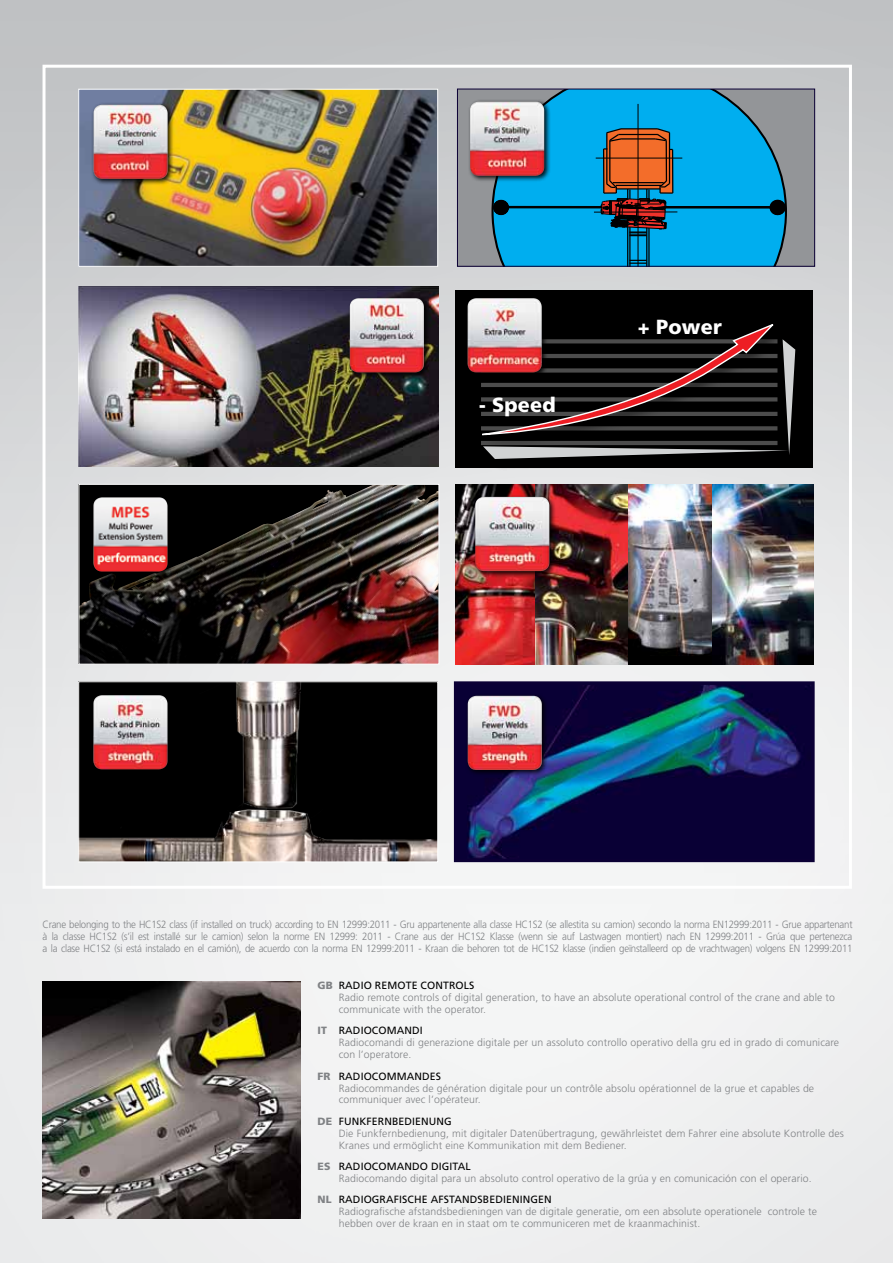
<style>
.page{position:relative;width:893px;height:1263px;background:#fff}
.page>*{position:absolute;margin:0;border:0;box-sizing:border-box;transform-origin:0 0}
.t1{font:900 20.4px "Frutiger";letter-spacing:.01em;color:#fff}
.t2{font:300 10.5px/11.9px "Frutiger";letter-spacing:.01em;color:#808285}
.t3{font:300 10.5px/12px "Frutiger";letter-spacing:.01em;color:#808285;text-align:justify;scale:.92 1}
.s1{font-weight:900}
.s2{font-weight:400;color:#000}
</style>
<div class="page">
<img style="left:0;top:0;width:893px;height:1263px">
<img style="left:43px;top:981px;width:257px;height:237px">
<img style="left:627px;top:484px;width:86px;height:180px">
<img style="left:535px;top:484px;width:92px;height:180px">
<img style="left:713px;top:484px;width:100px;height:180px">
<img style="left:455px;top:484px;width:80px;height:180px">
<div style="left:455px;top:290px;width:357px;height:177px;background:#000"></div>
<div style="left:481px;top:444px;width:316px;height:26px;background:#000"></div>
<svg style="left:481px;top:324px;width:314px;height:135px"></svg>
<div style="left:465px;top:296px;width:83px;height:83px;background:#000;opacity:.89"></div>
<img style="left:468px;top:298px;width:65px;height:66px">
<img style="left:81px;top:486px;width:356px;height:176px">
<div style="left:79px;top:484px;width:360px;height:180px;border:1px solid #fff"></div>
<div style="left:91px;top:495px;width:83px;height:83px;background:#000;opacity:.89"></div>
<img style="left:93px;top:497px;width:66px;height:63px">
<img style="left:80px;top:683px;width:356px;height:177px">
<div style="left:78px;top:681px;width:360px;height:181px;border:1px solid #fff"></div>
<div style="left:91px;top:693px;width:83px;height:83px;background:#000;opacity:.89"></div>
<img style="left:93px;top:695px;width:66px;height:63px">
<div style="left:473px;top:494px;width:83px;height:84px;background:#000;opacity:.89"></div>
<img style="left:475px;top:497px;width:65px;height:68px">
<div style="left:457px;top:89px;width:358px;height:177px;background:#939598"></div>
<svg style="left:491px;top:91px;width:296px;height:174px;background:#0ea7e0"></svg>
<div style="left:494px;top:200px;width:14px;height:14px;background:#000;border-radius:50%"></div>
<hr style="left:502px;top:206px;width:276px;height:2px;background:#000">
<div style="left:770px;top:200px;width:15px;height:14px;background:#000;border-radius:50%"></div>
<div style="left:770px;top:200px;width:15px;height:15px;border:1px solid #000;border-radius:50%"></div>
<div style="left:493px;top:200px;width:16px;height:15px;border:1px solid #000;border-radius:50%"></div>
<hr style="left:627px;top:189px;width:1px;height:77px;background:#000">
<hr style="left:629px;top:190px;width:1px;height:76px;background:#000">
<hr style="left:646px;top:189px;width:1px;height:77px;background:#000">
<hr style="left:648px;top:190px;width:2px;height:76px;background:#000">
<svg style="left:629px;top:260px;width:18px;height:4px"></svg>
<svg style="left:601px;top:30px;width:72px;height:206px;background:#7a888d"></svg>
<hr style="left:638px;top:104px;width:1px;height:162px;background:#000">
<hr style="left:596px;top:158px;width:86px;height:1px;background:#000">
<hr style="left:594px;top:212px;width:83px;height:1px;background:#000">
<div style="left:457px;top:89px;width:358px;height:178px;border:1px solid #0b0035"></div>
<div style="left:468px;top:99px;width:83px;height:83px;background:#000;opacity:.89"></div>
<img style="left:470px;top:102px;width:65px;height:66px">
<img style="left:80px;top:91px;width:356px;height:174px">
<div style="left:78px;top:89px;width:360px;height:178px;border:1px solid #fff"></div>
<div style="left:91px;top:102px;width:83px;height:84px;background:#000;opacity:.89"></div>
<img style="left:94px;top:105px;width:65px;height:7px">
<img style="left:78px;top:286px;width:360px;height:181px">
<div style="left:347px;top:296px;width:84px;height:83px;background:#000;opacity:.89"></div>
<img style="left:350px;top:298px;width:65px;height:8px">
<img style="left:459px;top:686px;width:351px;height:171px">
<div style="left:454px;top:681px;width:361px;height:181px;border:4px solid #0b0035"></div>
<div style="left:465px;top:693px;width:83px;height:84px;background:#000;opacity:.89"></div>
<img style="left:468px;top:696px;width:65px;height:67px">
<h1 class="t1" style="left:479px;top:392px;width:78px">- Speed</h1>
<h1 class="t1" style="left:638px;top:315px;width:86px">+ Power</h1>
<p class="t3" style="left:43px;top:918px;width:882px">Crane belonging to the HC1S2 class (if installed on truck) according to EN 12999:2011 - Gru appartenente alla classe HC1S2 (se allestita su camion) secondo la norma EN12999:2011 - Grue appartenant à la classe HC1S2 (s’il est installé sur le camion) selon la norme EN 12999: 2011 - Crane aus der HC1S2 Klasse (wenn sie auf Lastwagen montiert) nach EN 12999:2011 - Grúa que pertenezca a la clase HC1S2 (si está instalado en el camión), de acuerdo con la norma EN 12999:2011 - Kraan die behoren tot de HC1S2 klasse (indien geïnstalleerd op de vrachtwagen) volgens EN 12999:2011</p>
<p class="t2" style="left:339px;top:980px;width:498px;text-indent:-21px"><span class="s1">GB</span> <span class="s2">RADIO REMOTE CONTROLS<br></span>Radio remote controls of digital generation, to have an absolute operational control of the crane and able to communicate with the operator.</p>
<p class="t2" style="left:339px;top:1025px;width:502px;text-indent:-21px"><span class="s1">IT</span> <span class="s2">RADIOCOMANDI<br></span>Radiocomandi di generazione digitale per un assoluto controllo operativo della gru ed in grado di comunicare con l’operatore.</p>
<p class="t2" style="left:339px;top:1070px;width:477px;text-indent:-21px"><span class="s1">FR</span> <span class="s2">RADIOCOMMANDES<br></span>Radiocommandes de génération digitale pour un contrôle absolu opérationnel de la grue et capables de communiquer avec l’opérateur.</p>
<p class="t2" style="left:339px;top:1115px;width:507px;text-indent:-21px"><span class="s1">DE</span> <span class="s2">FUNKFERNBEDIENUNG<br></span>Die Funkfernbedienung, mit digitaler Datenübertragung, gewährleistet dem Fahrer eine absolute Kontrolle des<br>Kranes und ermöglicht eine Kommunikation mit dem Bediener.</p>
<p class="t2" style="left:339px;top:1161px;width:474px;text-indent:-21px"><span class="s1">ES</span> <span class="s2">RADIOCOMANDO DIGITAL<br></span>Radiocomando digital para un absoluto control operativo de la grúa y en comunicación con el operario.</p>
<p class="t2" style="left:339px;top:1194px;width:480px;text-indent:-21px"><span class="s1">NL</span> <span class="s2">RADIOGRAFISCHE AFSTANDSBEDIENINGEN<br></span>Radiografische afstandsbedieningen van de digitale generatie, om een absolute operationele controle te hebben over de kraan en in staat om te communiceren met de kraanmachinist.</p>
</div>
